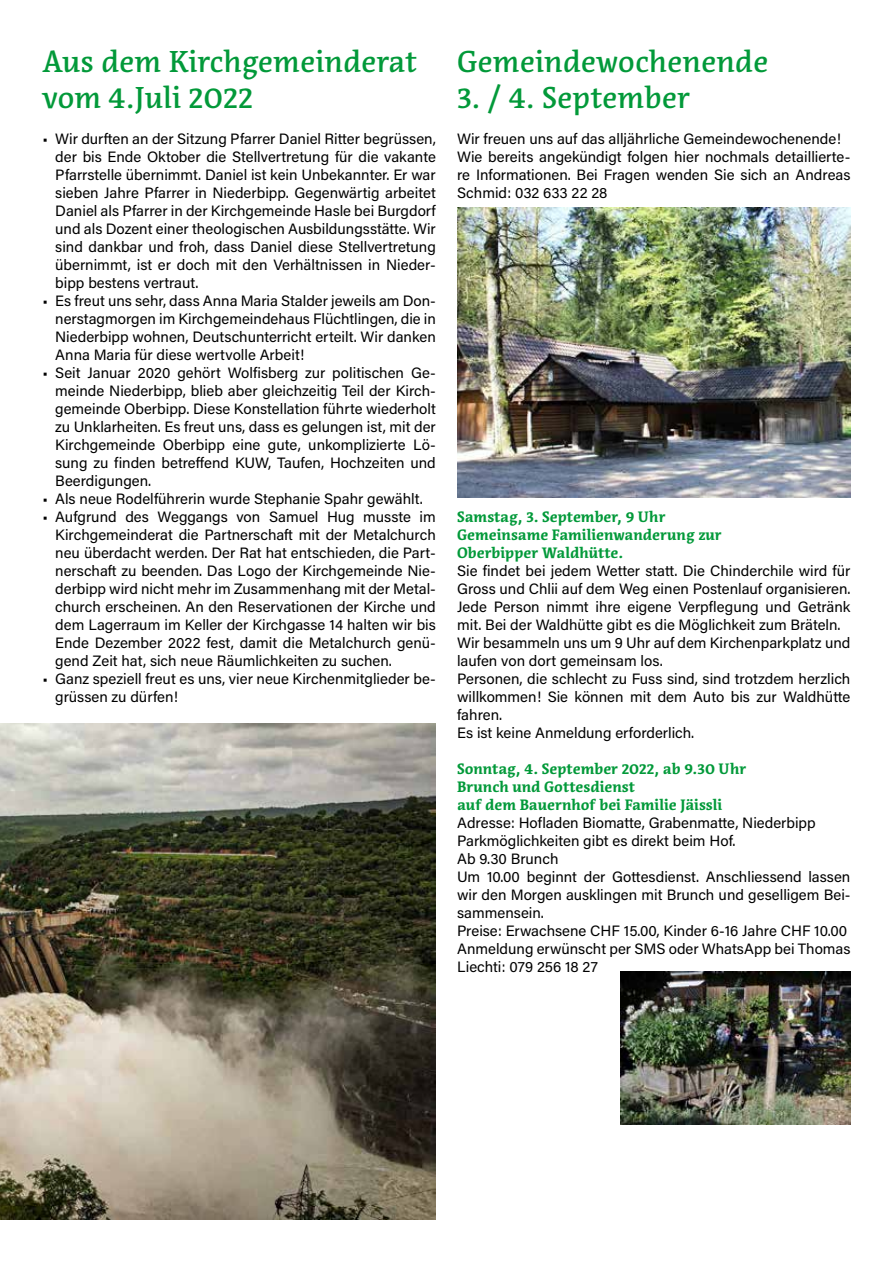
<style>
.page{position:relative;width:893px;height:1263px;background:#fff}
.page>*{position:absolute;margin:0;border:0;box-sizing:border-box;transform-origin:0 0}
.t1{font:500 30px/36px "Acuta";color:#029939}
.t2{font:15px/18px "Acumin Pro";color:#000;text-align:justify}
.t3{font:700 15px/18px "Acuta";color:#029939}
</style>
<div class="page">
<img style="left:0;top:724px;width:436px;height:496px">
<img style="left:457px;top:207px;width:393px;height:291px">
<img style="left:620px;top:972px;width:230px;height:153px">
<h1 class="t1" style="left:43px;top:44px;width:376px">Aus dem Kirchgemeinderat vom 4.Juli 2022</h1>
<p class="t2" style="left:55px;top:129px;width:382px;text-indent:-13px">• Wir durften an der Sitzung Pfarrer Daniel Ritter begrüssen, der bis Ende Oktober die Stellvertretung für die vakante Pfarrstelle übernimmt. Daniel ist kein Unbekannter. Er war sieben Jahre Pfarrer in Niederbipp. Gegenwärtig arbeitet Daniel als Pfarrer in der Kirchgemeinde Hasle bei Burgdorf und als Dozent einer theologischen Ausbildungsstätte. Wir sind dankbar und froh, dass Daniel diese Stellvertretung übernimmt, ist er doch mit den Verhältnissen in Nieder&shy;bipp bestens vertraut.</p>
<p class="t2" style="left:55px;top:291px;width:382px;text-indent:-13px">• Es freut uns sehr, dass Anna Maria Stalder jeweils am Don&shy;nerstagmorgen im Kirchgemeindehaus Flüchtlingen, die in Niederbipp wohnen, Deutschunterricht erteilt. Wir danken Anna Maria für diese wertvolle Arbeit!</p>
<p class="t2" style="left:55px;top:363px;width:382px;text-indent:-13px">• Seit Januar 2020 gehört Wolfisberg zur politischen Ge&shy;meinde Niederbipp, blieb aber gleichzeitig Teil der Kirch&shy;gemeinde Oberbipp. Diese Konstellation führte wiederholt zu Unklarheiten. Es freut uns, dass es gelungen ist, mit der Kirchgemeinde Oberbipp eine gute, unkomplizierte Lö&shy;sung zu finden betreffend KUW, Taufen, Hochzeiten und Beerdigungen.</p>
<p class="t2" style="left:43px;top:489px;width:382px">• Als neue Rodelführerin wurde Stephanie Spahr gewählt.</p>
<p class="t2" style="left:55px;top:507px;width:382px;text-indent:-13px">• Aufgrund des Weggangs von Samuel Hug musste im Kirchgemeinderat die Partnerschaft mit der Metalchurch neu überdacht werden. Der Rat hat entschieden, die Part&shy;nerschaft zu beenden. Das Logo der Kirchgemeinde Nie&shy;derbipp wird nicht mehr im Zusammenhang mit der Metal&shy;church erscheinen. An den Reservationen der Kirche und dem Lagerraum im Keller der Kirchgasse 14 halten wir bis Ende Dezember 2022 fest, damit die Metalchurch genü&shy;gend Zeit hat, sich neue Räumlichkeiten zu suchen.</p>
<p class="t2" style="left:55px;top:669px;width:382px;text-indent:-13px">• Ganz speziell freut es uns, vier neue Kirchenmitglieder be&shy;grüssen zu dürfen!</p>
<h1 class="t1" style="left:457px;top:44px;width:313px">Gemeindewochenende</h1>
<h1 class="t1" style="left:457px;top:80px;width:235px">3. / 4. September</h1>
<p class="t2" style="left:457px;top:129px;width:395px;text-align:left">Wir freuen uns auf das alljährliche Gemeindewochenende!<br>Wie bereits angekündigt folgen hier nochmals detaillierte&shy;re Informationen. Bei Fragen wenden Sie sich an Andreas Schmid: 032 633 22 28</p>
<p class="t3" style="left:457px;top:508px;width:266px">Samstag, 3. September, 9 Uhr<br>Gemeinsame Familienwanderung zur<br>Oberbipper Waldhütte.</p>
<p class="t2" style="left:457px;top:561px;width:395px;text-align:left">Sie findet bei jedem Wetter statt. Die Chinderchile wird für Gross und Chlii auf dem Weg einen Postenlauf organisieren.<br>Jede Person nimmt ihre eigene Verpflegung und Getränk mit. Bei der Waldhütte gibt es die Möglichkeit zum Bräteln.<br>Wir besammeln uns um 9 Uhr auf dem Kirchenparkplatz und laufen von dort gemeinsam los.<br>Personen, die schlecht zu Fuss sind, sind trotzdem herzlich willkommen! Sie können mit dem Auto bis zur Waldhütte fahren.<br>Es ist keine Anmeldung erforderlich.</p>
<p class="t3" style="left:457px;top:760px;width:291px">Sonntag, 4. September 2022, ab 9.30 Uhr<br>Brunch und Gottesdienst<br>auf dem Bauernhof bei Familie Jäissli</p>
<p class="t2" style="left:457px;top:813px;width:395px;text-align:left">Adresse: Hofladen Biomatte, Grabenmatte, Niederbipp Parkmöglichkeiten gibt es direkt beim Hof.<br>Ab 9.30 Brunch<br>Um 10.00 beginnt der Gottesdienst. Anschliessend lassen wir den Morgen ausklingen mit Brunch und geselligem Bei&shy;sammensein.<br>Preise: Erwachsene CHF 15.00, Kinder 6-16 Jahre CHF 10.00<br>Anmeldung erwünscht per SMS oder WhatsApp bei Thomas Liechti: 079 256 18 27</p>
</div>
